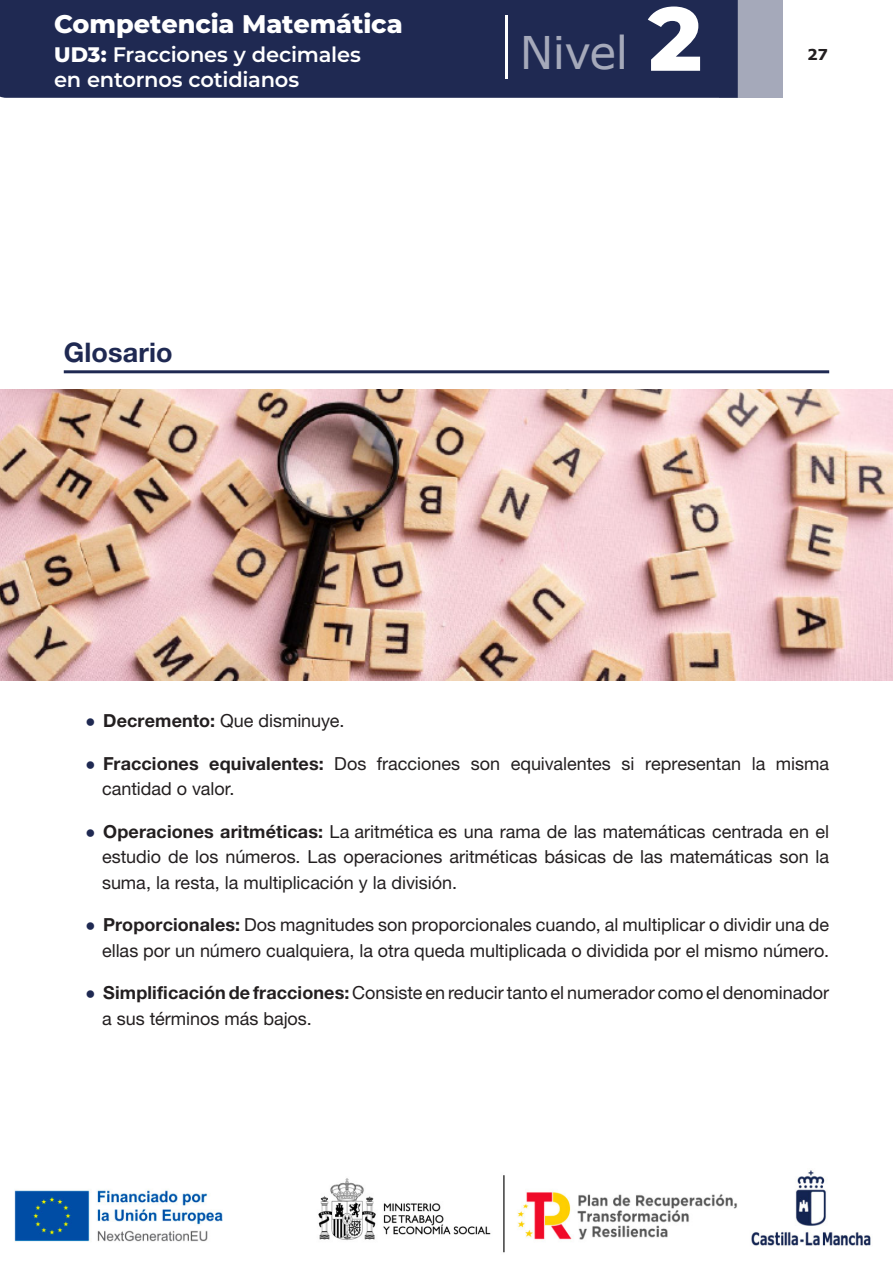
<style>
.page{position:relative;width:893px;height:1263px;background:#fff}
.page>*{position:absolute;margin:0;border:0;box-sizing:border-box;transform-origin:0 0}
.t1{font:45px "Verdana";letter-spacing:-.015em;color:#a5a9ba}
._1__TITULO{font:27px "Helvetica Neue LT 75 Bd";letter-spacing:.005em;color:#1f2952}
.t2{font:800 25.5px "Montserrat";letter-spacing:-.005em;color:#fff}
.t3{font:600 21px/25.2px "Montserrat";letter-spacing:-.01em;color:#fff}
.t4{font:18px/25.5px "Helvetica Neue LT 55 Rm";color:#231f20}
.t5{font:700 15px "Verdana";color:#231f20}
.s1{font-weight:800}
.s2{font-family:"Montserrat";font-weight:800;font-size:90px;color:#fff}
.s3{font-family:"Verdana";font-weight:700;font-size:15px;color:#1f2952}
.s4{font-family:"Helvetica Neue LT 75 Bd"}
</style>
<div class="page">
<img style="left:14px;top:1170px;width:857px;height:83px">
<div style="left:719px;top:0;width:63px;height:98px;background:#a5a9ba"></div>
<div style="left:0;top:0;width:738px;height:98px;background:#1f2952"></div>
<hr style="left:505px;top:16px;width:2px;height:63px;background:#fff">
<hr style="left:64px;top:370px;width:765px;height:3px;background:#1f2952">
<img style="left:0;top:389px;width:893px;height:292px">
<h3 class="t2" style="left:54px;top:5px;width:350px">Competencia Matemática</h3>
<p class="t3" style="left:54px;top:41px;width:309px"><span class="s1">UD3:</span> Fracciones y decimales en entornos cotidianos</p>
<p class="_1__TITULO" style="left:64px;top:335px;width:110px">Glosario</p>
<h1 class="t1" style="left:520px;top:22px;width:184px">Nivel <span class="s2">2</span></h1>
<p class="t5" style="left:807px;top:44px;width:23px">27</p>
<p class="t4" style="left:85px;top:708px;width:261px"><span class="s3">•</span> <span class="s4">Decremento:</span> Que disminuye.</p>
<p class="t4" style="left:102px;top:750px;width:729px;text-indent:-17px"><span class="s3">•</span> <span class="s4">Fracciones equivalentes:</span> Dos fracciones son equivalentes si representan la misma cantidad o valor.</p>
<p class="t4" style="left:102px;top:818px;width:729px;text-align:justify;text-indent:-17px"><span class="s3">•</span> <span class="s4">Operaciones aritméticas:</span> La aritmética es una rama de las matemáticas centrada en el estudio de los números. Las operaciones aritméticas básicas de las matemáticas son la suma, la resta, la multiplicación y la división.</p>
<p class="t4" style="left:85px;top:912px;width:746px;text-align:right"><span class="s3">•</span> <span class="s4">Proporcionales:</span> Dos magnitudes son proporcionales cuando, al multiplicar o dividir una de ellas por un número cualquiera, la otra queda multiplicada o dividida por el mismo número.</p>
<p class="t4" style="left:102px;top:980px;width:729px;text-indent:-17px"><span class="s3">•</span> <span class="s4">Simplificación de fracciones:</span> Consiste en reducir tanto el numerador como el denominador a sus términos más bajos.</p>
</div>
